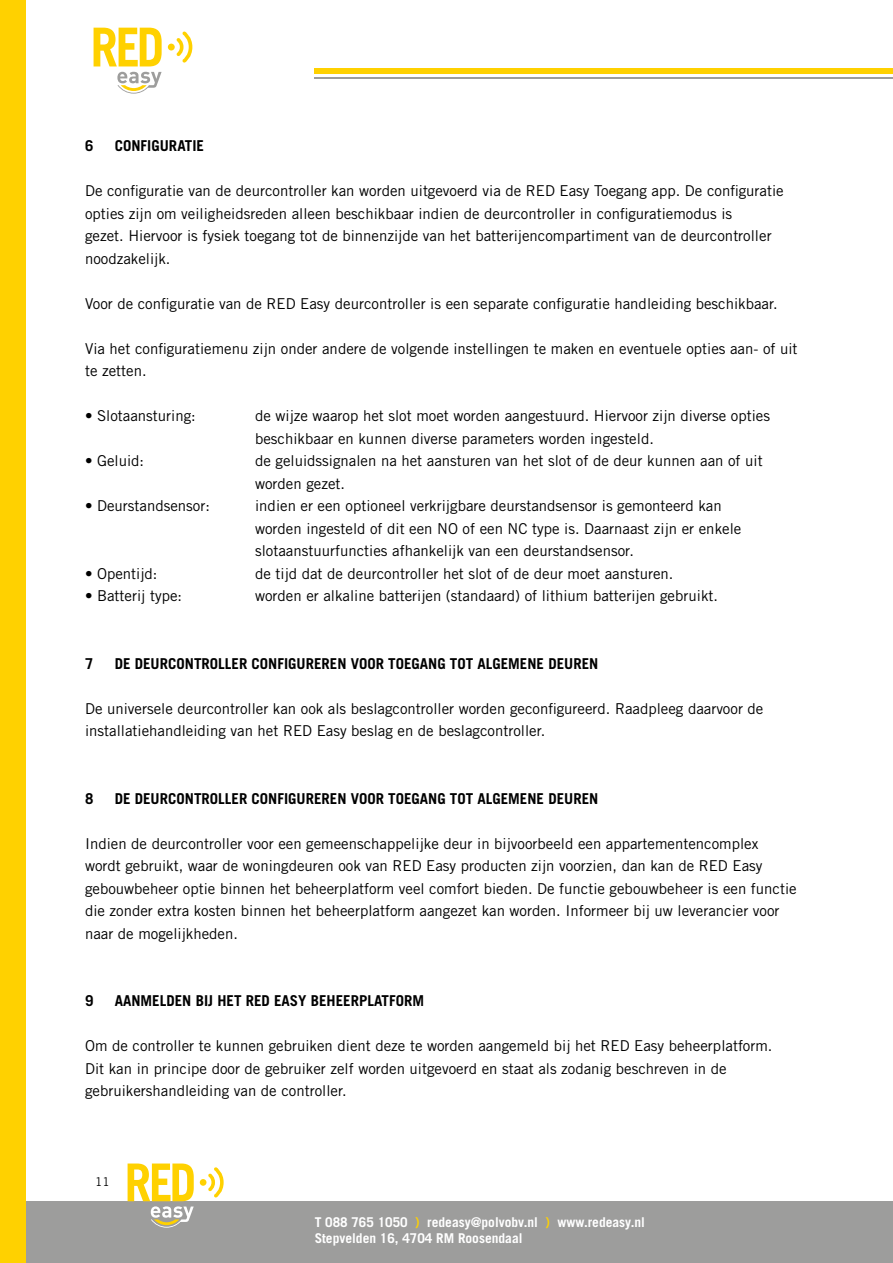
<style>
.page{position:relative;width:893px;height:1263px;background:#fff}
.page>*{position:absolute;margin:0;border:0;box-sizing:border-box;transform-origin:0 0}
.t1{font:15px/22.5px "Trade Gothic LT Std";color:#000}
.t2{font:700 15px "Trade Gothic LT Std";color:#000}
.t3{font:700 13.5px/16.2px "Trade Gothic LT Std";color:#fff}
.t4{font:12px "Trade Gothic LT Std";color:#000}
.s1{color:#ffd100}
</style>
<div class="page">
<div style="left:0;top:1201px;width:893px;height:62px;background:#9d9d9c"></div>
<hr style="left:315px;top:77px;width:578px;height:2px;background:#9d9d9c">
<div style="left:315px;top:68px;width:578px;height:6px;background:#ffd100"></div>
<div style="left:0;top:0;width:26px;height:1263px;background:#ffd100"></div>
<svg style="left:117px;top:72px;width:45px;height:22px"></svg>
<svg style="left:94px;top:28px;width:68px;height:38px"></svg>
<div style="left:168px;top:44px;width:7px;height:6px;background:#ffd100;border-radius:50%"></div>
<svg style="left:176px;top:31px;width:16px;height:32px"></svg>
<svg style="left:128px;top:1163px;width:66px;height:65px"></svg>
<div style="left:200px;top:1179px;width:6px;height:7px;background:#ffd100;border-radius:50%"></div>
<svg style="left:208px;top:1167px;width:16px;height:30px"></svg>
<p class="t2" style="left:85px;top:137px;width:10px">6</p>
<p class="t2" style="left:115px;top:137px;width:91px">CONFIGURATIE</p>
<p class="t1" style="left:85px;top:179px;width:700px">De configuratie van de deurcontroller kan worden uitgevoerd via de RED Easy Toegang app. De configuratie opties zijn om veiligheidsreden alleen beschikbaar indien de deurcontroller in configuratiemodus is<br>gezet. Hiervoor is fysiek toegang tot de binnenzijde van het batterijencompartiment van de deurcontroller noodzakelijk.</p>
<p class="t1" style="left:85px;top:292px;width:694px">Voor de configuratie van de RED Easy deurcontroller is een separate configuratie handleiding beschikbaar.</p>
<p class="t1" style="left:85px;top:337px;width:714px">Via het configuratiemenu zijn onder andere de volgende instellingen te maken en eventuele opties aan- of uit te zetten.</p>
<p class="t1" style="left:85px;top:404px;width:112px">• Slotaansturing:</p>
<p class="t1" style="left:255px;top:404px;width:516px">de wijze waarop het slot moet worden aangestuurd. Hiervoor zijn diverse opties beschikbaar en kunnen diverse parameters worden ingesteld.</p>
<p class="t1" style="left:85px;top:449px;width:61px">• Geluid:</p>
<p class="t1" style="left:255px;top:449px;width:509px">de geluidssignalen na het aansturen van het slot of de deur kunnen aan of uit worden gezet.</p>
<p class="t1" style="left:85px;top:494px;width:126px">• Deurstandsensor:</p>
<p class="t1" style="left:255px;top:494px;width:488px">indien er een optioneel verkrijgbare deurstandsensor is gemonteerd kan worden ingesteld of dit een NO of een NC type is. Daarnaast zijn er enkele slotaanstuurfuncties afhankelijk van een deurstandsensor.</p>
<p class="t1" style="left:85px;top:562px;width:74px">• Opentijd:</p>
<p class="t1" style="left:255px;top:562px;width:420px">de tijd dat de deurcontroller het slot of de deur moet aansturen.</p>
<p class="t1" style="left:85px;top:584px;width:99px">• Batterij type:</p>
<p class="t1" style="left:255px;top:584px;width:464px">worden er alkaline batterijen (standaard) of lithium batterijen gebruikt.</p>
<p class="t2" style="left:85px;top:654px;width:10px">7</p>
<p class="t2" style="left:115px;top:654px;width:485px">DE DEURCONTROLLER CONFIGUREREN VOOR TOEGANG TOT ALGEMENE DEUREN</p>
<p class="t1" style="left:85px;top:697px;width:680px">De universele deurcontroller kan ook als beslagcontroller worden geconfigureerd. Raadpleeg daarvoor de installatiehandleiding van het RED Easy beslag en de beslagcontroller.</p>
<p class="t2" style="left:85px;top:789px;width:10px">8</p>
<p class="t2" style="left:115px;top:789px;width:485px">DE DEURCONTROLLER CONFIGUREREN VOOR TOEGANG TOT ALGEMENE DEUREN</p>
<p class="t1" style="left:85px;top:832px;width:713px">Indien de deurcontroller voor een gemeenschappelijke deur in bijvoorbeeld een appartementencomplex wordt gebruikt, waar de woningdeuren ook van RED Easy producten zijn voorzien, dan kan de RED Easy gebouwbeheer optie binnen het beheerplatform veel comfort bieden. De functie gebouwbeheer is een functie die zonder extra kosten binnen het beheerplatform aangezet kan worden. Informeer bij uw leverancier voor naar de mogelijkheden.</p>
<p class="t2" style="left:85px;top:992px;width:10px">9</p>
<p class="t2" style="left:115px;top:992px;width:311px">AANMELDEN BIJ HET RED EASY BEHEERPLATFORM</p>
<p class="t1" style="left:85px;top:1034px;width:689px">Om de controller te kunnen gebruiken dient deze te worden aangemeld bij het RED Easy beheerplatform.<br>Dit kan in principe door de gebruiker zelf worden uitgevoerd en staat als zodanig beschreven in de gebruikershandleiding van de controller.</p>
<p class="t4" style="left:95px;top:1175px;width:16px">11</p>
<p class="t3" style="left:315px;top:1214px;width:332px">T 088 765 1050 <span class="s1">)</span> redeasy@polvobv.nl <span class="s1">)</span> www.redeasy.nl<br>Stepvelden 16, 4704 RM Roosendaal</p>
</div>
